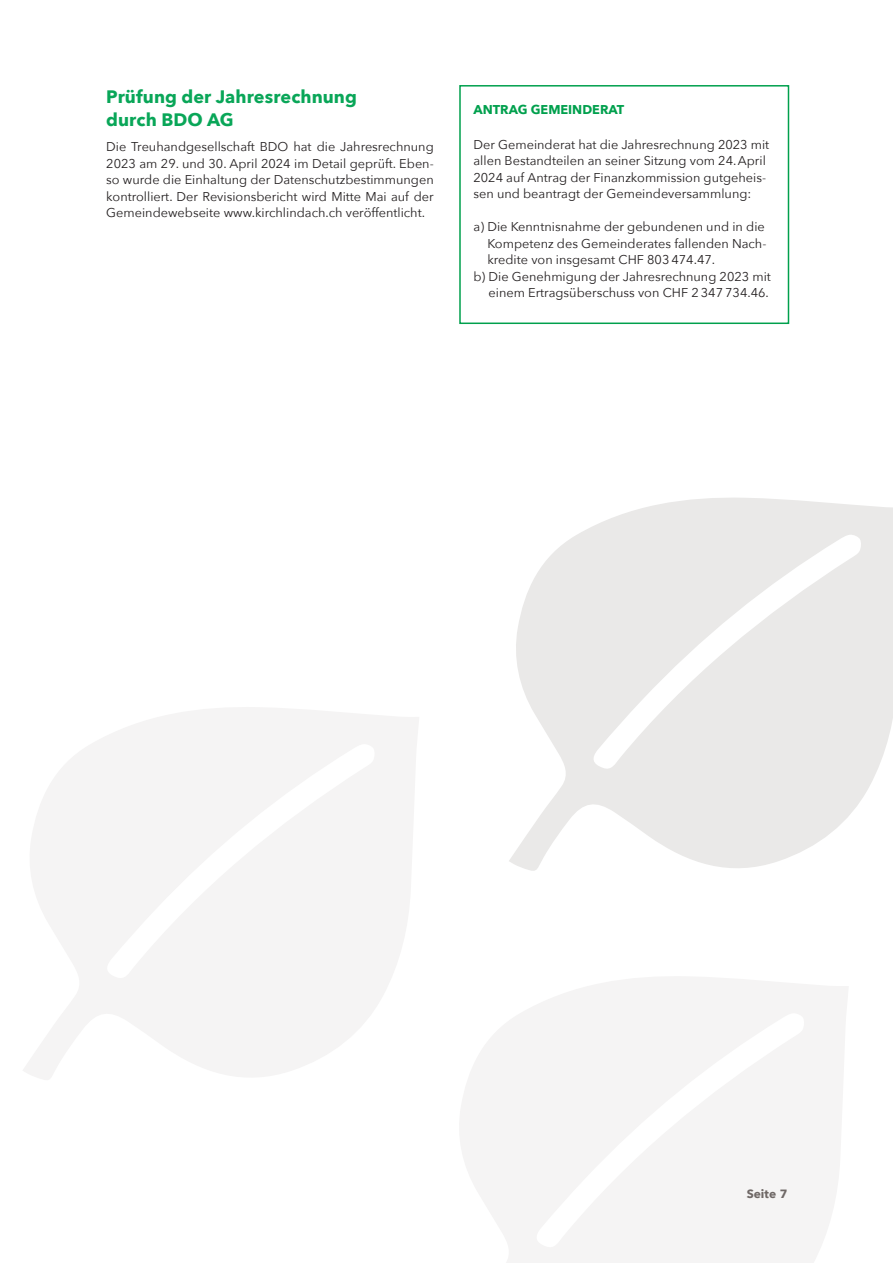
<style>
.page{position:relative;width:893px;height:1263px;background:#fff}
.page>*{position:absolute;margin:0;border:0;box-sizing:border-box;transform-origin:0 0}
.t1{font:700 18px/22.5px "Avenir Next";letter-spacing:.005em;color:#09a658}
.t2{font:12.75px/16.5px "Avenir Next";color:#231f20;text-align:justify}
.t3{font:700 12.75px "Avenir Next";color:#00a04d}
.t4{font:700 12px "Avenir Next";color:#746d6b}
</style>
<div class="page">
<div style="left:459px;top:85px;width:330px;height:239px;border:2px solid #00a04d"></div>
<svg style="left:509px;top:498px;width:384px;height:373px;fill:#eae9e8"></svg>
<svg style="left:23px;top:707px;width:396px;height:373px;fill:#f5f4f4"></svg>
<svg style="left:459px;top:977px;width:389px;height:286px;fill:#f5f4f4"></svg>
<h1 class="t1" style="left:106px;top:85px;width:252px">Prüfung der Jahresrechnung durch BDO AG</h1>
<p class="t2" style="left:106px;top:138px;width:329px">Die Treuhandgesellschaft BDO hat die Jahresrechnung 2023 am 29. und 30. April 2024 im Detail geprüft. Eben&shy;so wurde die Einhaltung der Datenschutzbestimmungen kontrolliert. Der Revisionsbericht wird Mitte Mai auf der Gemeindewebseite www.kirchlindach.ch veröffentlicht.</p>
<p class="t3" style="left:473px;top:99px;width:152px">ANTRAG GEMEINDERAT</p>
<p class="t2" style="left:473px;top:136px;width:297px;text-align:left">Der Gemeinderat hat die Jahresrechnung 2023 mit allen Bestandteilen an seiner Sitzung vom 24.April 2024 auf Antrag der Finanzkommission gutgeheis&shy;sen und beantragt der Gemeindeversammlung:</p>
<p class="t2" style="left:473px;top:218px;width:293px">a) Die Kenntnisnahme der gebundenen und in die</p>
<p class="t2" style="left:487px;top:235px;width:281px">Kompetenz des Gemeinderates fallenden Nach-</p>
<p class="t2" style="left:487px;top:251px;width:229px">kredite von insgesamt CHF 803 474.47.</p>
<p class="t2" style="left:473px;top:268px;width:299px">b) Die Genehmigung der Jahresrechnung 2023 mit</p>
<p class="t2" style="left:489px;top:284px;width:282px">einem Ertragsüberschuss von CHF 2 347 734.46.</p>
<p class="t4" style="left:747px;top:1184px;width:43px">Seite 7</p>
</div>
